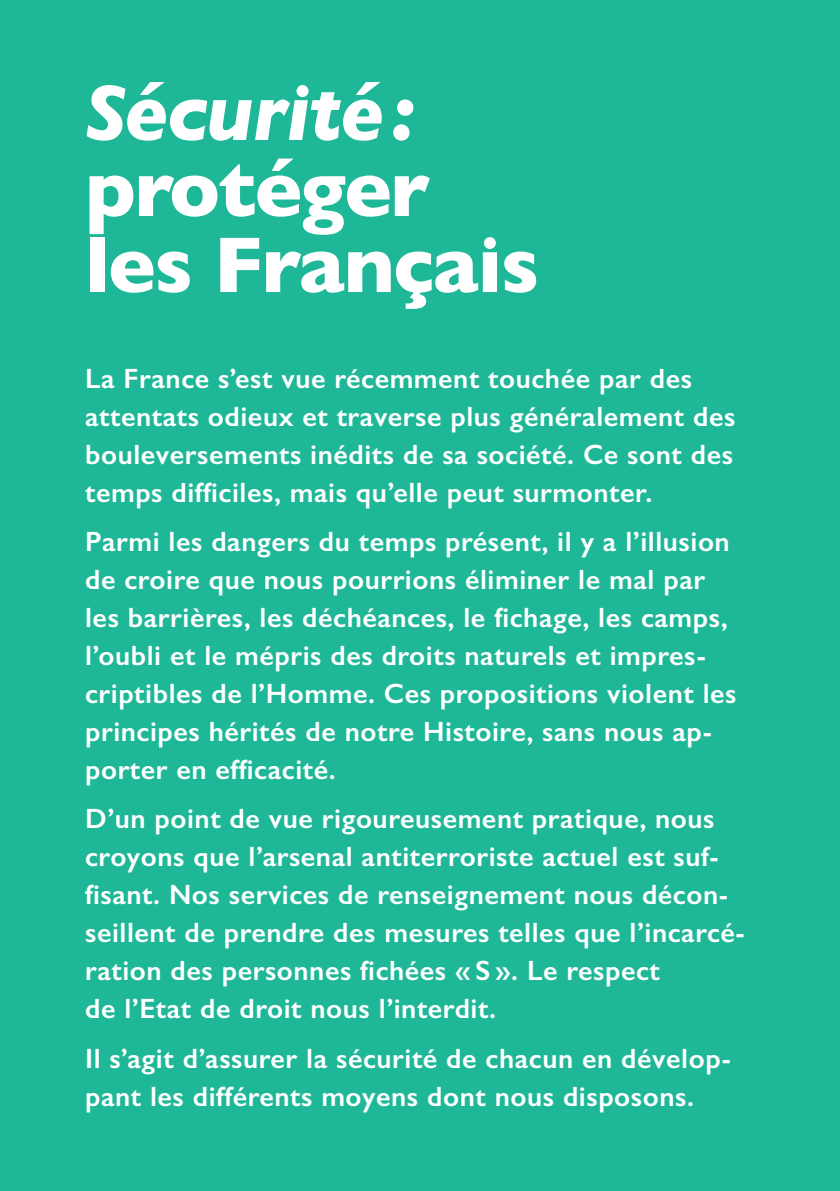
<style>
.page{position:relative;width:840px;height:1191px;background:#fff}
.page>*{position:absolute;margin:0;border:0;box-sizing:border-box;transform-origin:0 0}
.t1{font:700 80px/76px "Gill Sans";letter-spacing:-.02em;color:#fff}
.t2{font:italic 700 80px "Gill Sans";letter-spacing:-.02em;color:#fff}
.t3{font:600 28px/38px "Gill Sans";letter-spacing:.02em;color:#fff}
</style>
<div class="page">
<div style="left:0;top:0;width:839px;height:1191px;background:#1eb898"></div>
<h1 class="t2" style="left:85px;top:66px;width:331px">Sécurité:</h1>
<h1 class="t1" style="left:85px;top:150px;width:455px">protéger les Français</h1>
<p class="t3" style="left:85px;top:359px;width:651px">La France s’est vue récemment touchée par des attentats odieux et traverse plus généralement des bouleversements inédits de sa société. Ce sont des temps difficiles, mais qu’elle peut surmonter.</p>
<p class="t3" style="left:85px;top:522px;width:652px">Parmi les dangers du temps présent, il y a l’illusion de croire que nous pourrions éliminer le mal par les barrières, les déchéances, le fichage, les camps, l’oubli et le mépris des droits naturels et impres&shy;criptibles de l’Homme. Ces propositions violent les principes hérités de notre Histoire, sans nous ap&shy;porter en efficacité.</p>
<p class="t3" style="left:85px;top:799px;width:660px">D’un point de vue rigoureusement pratique, nous croyons que l’arsenal antiterroriste actuel est suf&shy;fisant. Nos services de renseignement nous décon&shy;seillent de prendre des mesures telles que l’incarcé&shy;ration des personnes fichées « S ». Le respect<br>de l’Etat de droit nous l’interdit.</p>
<p class="t3" style="left:85px;top:1039px;width:647px">Il s’agit d’assurer la sécurité de chacun en dévelop&shy;pant les différents moyens dont nous disposons.</p>
</div>
